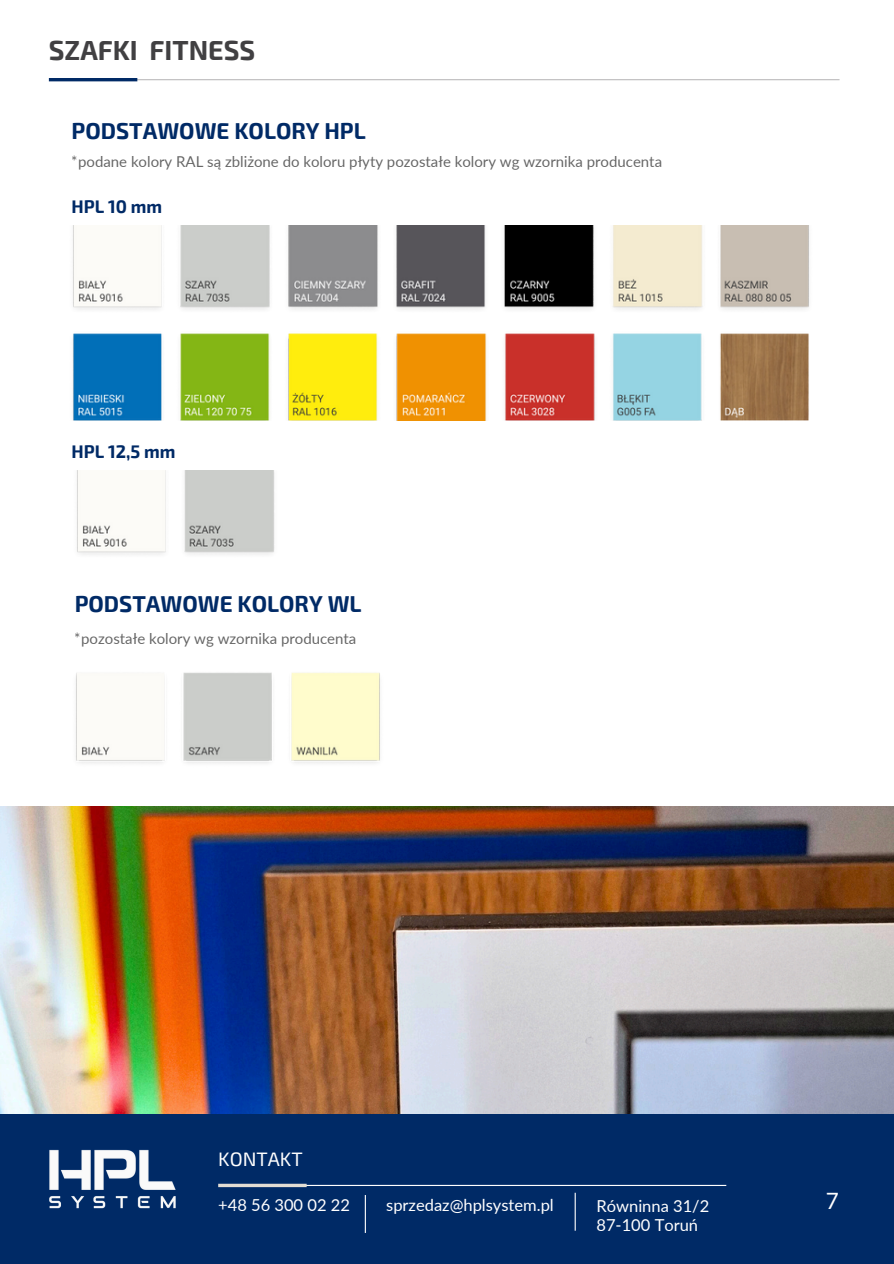
<style>
.page{position:relative;width:894px;height:1264px;background:#fff}
.page>*{position:absolute;margin:0;border:0;box-sizing:border-box;transform-origin:0 0}
.t1{font:700 27px "Exo 2";color:#414042}
.t2{font:700 22.5px "Exo 2";color:#002a66}
.t3{font:22.5px "Lato";color:#fff}
.t4{font:19.5px "Exo 2";color:#fff}
.t5{font:700 17.85px "Exo 2";color:#002a66}
.t6{font:16.5px "Lato";color:#fff}
.t7{font:15px "Lato";color:#000}
</style>
<div class="page">
<div style="left:0;top:1113px;width:893px;height:150px;background:#002a66"></div>
<hr style="left:51px;top:79px;width:788px;height:1px;background:#414042">
<hr style="left:49px;top:78px;width:88px;height:3px;background:#002a66">
<hr style="left:220px;top:1184px;width:506px;height:1px;background:#fff">
<svg style="left:218px;top:1183px;width:88px;height:4px"></svg>
<hr style="left:364px;top:1194px;width:2px;height:38px;background:#fff">
<hr style="left:574px;top:1192px;width:1px;height:38px;background:#fff">
<img style="left:49px;top:1149px;width:127px;height:60px">
<img style="left:0;top:807px;width:893px;height:306px">
<img style="left:76px;top:672px;width:304px;height:91px">
<img style="left:72px;top:226px;width:737px;height:194px">
<img style="left:77px;top:471px;width:198px;height:84px">
<p class="t1" style="left:49px;top:33px;width:208px">SZAFKI FITNESS</p>
<p class="t2" style="left:71px;top:117px;width:296px">PODSTAWOWE KOLORY HPL</p>
<p class="t7" style="left:72px;top:152px;width:591px">*podane kolory RAL są zbliżone do koloru płyty pozostałe kolory wg wzornika producenta</p>
<h2 class="t5" style="left:71px;top:195px;width:92px">HPL 10 mm</h2>
<p class="t5" style="left:71px;top:440px;width:105px">HPL 12,5 mm</p>
<h4 class="t2" style="left:75px;top:589px;width:288px">PODSTAWOWE KOLORY WL</h4>
<p class="t7" style="left:75px;top:629px;width:283px">*pozostałe kolory wg wzornika producenta</p>
<h2 class="t4" style="left:218px;top:1146px;width:86px">KONTAKT</h2>
<h1 class="t6" style="left:218px;top:1195px;width:133px">+48 56 300 02 22</h1>
<p class="t6" style="left:386px;top:1195px;width:169px">sprzedaz@hplsystem.pl</p>
<p class="t6" style="left:596px;top:1195px;width:114px">Równinna 31/2</p>
<h4 class="t6" style="left:596px;top:1214px;width:103px">87-100 Toruń</h4>
<p class="t3" style="left:825px;top:1186px;width:15px">7</p>
</div>
